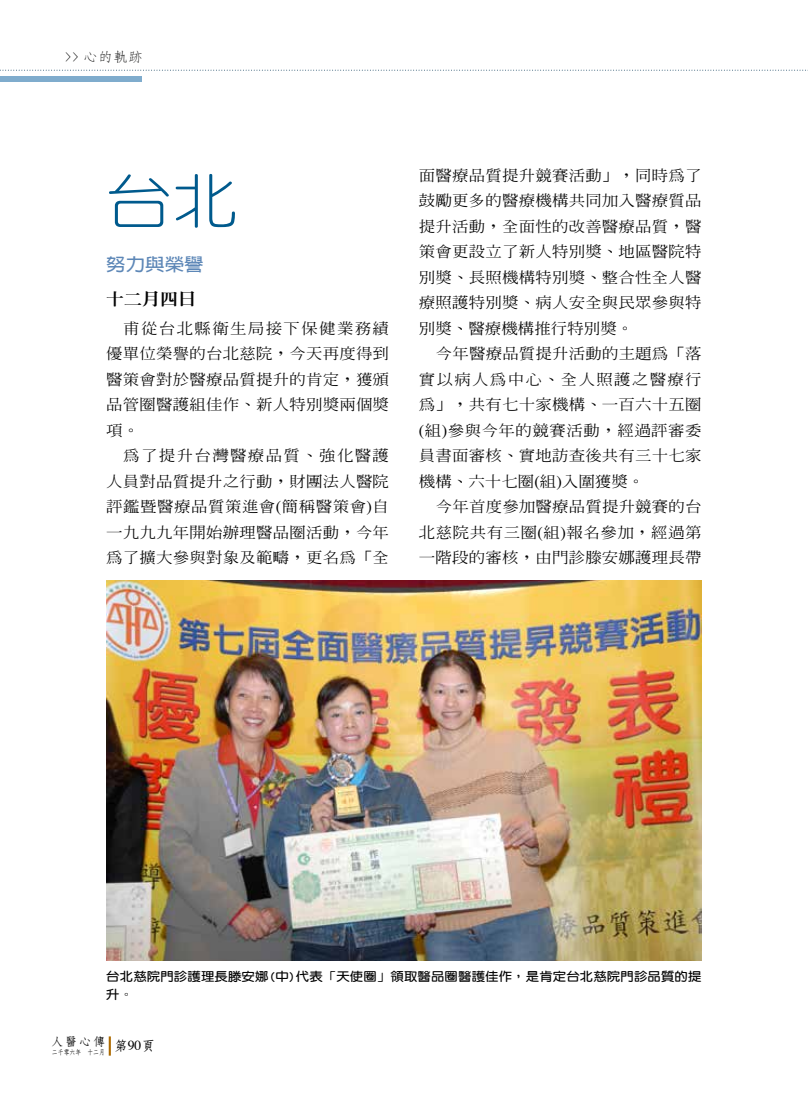
<style>
.page{position:relative;width:808px;height:1106px;background:#fff}
.page>*{position:absolute;margin:0;border:0;box-sizing:border-box;transform-origin:0 0}
.t1{font:300 59.4px "Yen Round";color:#005a8d;scale:1.11 1}
.t2{font:700 17.55px "Lin Gothic";color:#5d87b7;scale:1.11 1}
.t3{font:800 16.2px "Inn Ming";color:#000;scale:1.11 1}
.t4{font:500 14.85px/25.5px "Inn Ming";letter-spacing:.01em;color:#000;text-align:justify;scale:1.11 1}
.t5{font:300 13.5px "Nan Sung";color:#000;scale:1.11 1}
.t6{font:700 12.15px/18px "Yen Round";letter-spacing:.01em;color:#000;scale:1.1 1}
.t7{font:700 11.7px "Nan Sung";color:#000;scale:1.05 1}
.t8{font:700 7.2px "Nan Sung";color:#000;scale:.82 1}
.s1{font-family:"Lin Gothic"}
.s2{font-family:"Times";font-weight:400;font-size:16.35px}
</style>
<div class="page">
<svg style="left:0;top:70px;width:808px;height:1px"></svg>
<svg style="left:109px;top:1036px;width:2px;height:19px"></svg>
<div style="left:0;top:76px;width:142px;height:5px;background:#7faccd"></div>
<img style="left:106px;top:581px;width:596px;height:379px">
<p class="t5" style="left:64px;top:51px;width:72px"><span class="s1">＞＞</span> 心的軌跡</p>
<h1 class="t1" style="left:106px;top:171px;width:120px">台北</h1>
<p class="t2" style="left:106px;top:255px;width:89px">努力與榮譽</p>
<p class="t3" style="left:106px;top:291px;width:83px">十二月四日</p>
<p class="t4" style="left:106px;top:315px;width:256px;text-indent:17px">甫從台北縣衛生局接下保健業務績優單位榮譽的台北慈院，今天再度得到醫策會對於醫療品質提升的肯定，獲頒品管圈醫護組佳作、新人特別獎兩個獎項。</p>
<p class="t4" style="left:106px;top:443px;width:256px;text-indent:17px">為了提升台灣醫療品質、強化醫護人員對品質提升之行動，財團法人醫院評鑑暨醫療品質策進會<span class="s2">(</span>簡稱醫策會<span class="s2">)</span>自一九九九年開始辦理醫品圈活動，今年為了擴大參與對象及範疇，更名為「全</p>
<p class="t4" style="left:419px;top:162px;width:256px">面醫療品質提升競賽活動」，同時為了鼓勵更多的醫療機構共同加入醫療質品提升活動，全面性的改善醫療品質，醫策會更設立了新人特別獎、地區醫院特別獎、長照機構特別獎、整合性全人醫療照護特別獎、病人安全與民眾參與特別獎、醫療機構推行特別獎。</p>
<p class="t4" style="left:419px;top:341px;width:256px;text-indent:17px">今年醫療品質提升活動的主題為「落實以病人為中心、全人照護之醫療行為」，共有七十家機構、一百六十五圈<span class="s2">(</span>組<span class="s2">)</span>參與今年的競賽活動，經過評審委員書面審核、實地訪查後共有三十七家機構、六十七圈<span class="s2">(</span>組<span class="s2">)</span>入圍獲獎。</p>
<p class="t4" style="left:419px;top:494px;width:256px;text-indent:17px">今年首度參加醫療品質提升競賽的台北慈院共有三圈<span class="s2">(</span>組<span class="s2">)</span>報名參加，經過第一階段的審核，由門診滕安娜護理長帶</p>
<p class="t6" style="left:106px;top:967px;width:543px">台北慈院門診護理長滕安娜(中)代表「天使圈」領取醫品圈醫護佳作，是肯定台北慈院門診品質的提升。</p>
<p class="t7" style="left:51px;top:1035px;width:53px">人醫心傳</p>
<p class="t8" style="left:52px;top:1048px;width:127px">二千零六年 十二月 <sup>第</sup><sup>90</sup><sup>頁</sup></p>
</div>
